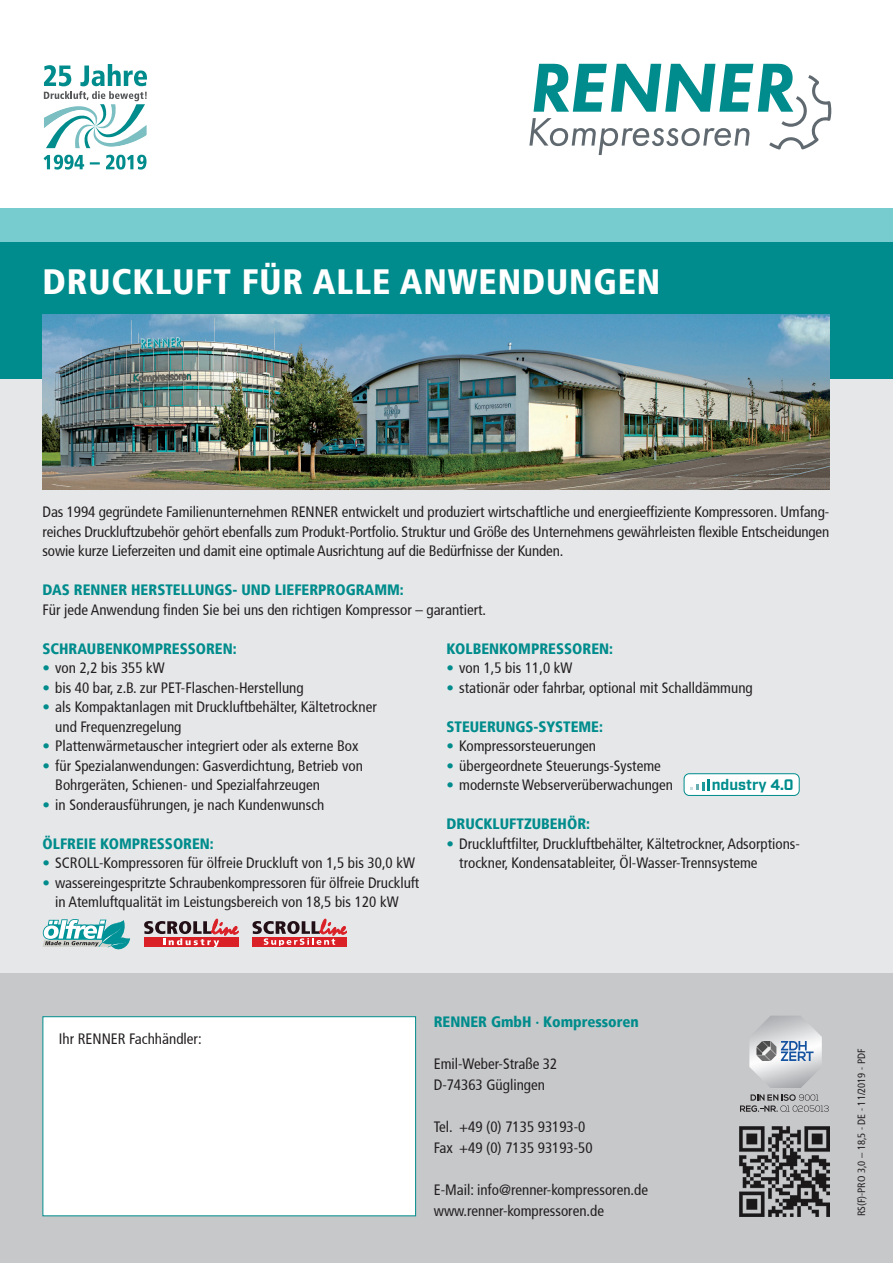
<style>
.page{position:relative;width:893px;height:1263px;background:#fff}
.page>*{position:absolute;margin:0;border:0;box-sizing:border-box;transform-origin:0 0}
.t1{font:900 condensed 35.1px "Frutiger";letter-spacing:.025em;color:#fff}
.t2{font:700 15.15px "Industry";color:#008c8c}
.t3{font:condensed 15px/19.5px "Frutiger";color:#231f20}
.t4{font:900 condensed 15px "Frutiger";color:#008c8c}
.t5{font:condensed 10.5px "Frutiger";color:#231f20}
.s1{color:#008c8c}
</style>
<div class="page">
<div style="left:0;top:378px;width:893px;height:596px;background:#e6e7e9"></div>
<div style="left:0;top:208px;width:893px;height:34px;background:#77ccd0"></div>
<div style="left:0;top:242px;width:893px;height:136px;background:#008c8c"></div>
<div style="left:0;top:974px;width:893px;height:289px;background:#c7c8ca"></div>
<div style="left:43px;top:1016px;width:373px;height:200px;background:#fff;border:1px solid #008c8c"></div>
<img style="left:740px;top:1127px;width:89px;height:89px">
<img style="left:43px;top:315px;width:786px;height:174px">
<svg style="left:529px;top:64px;width:302px;height:91px"></svg>
<svg style="left:43px;top:919px;width:87px;height:30px"></svg>
<svg style="left:144px;top:919px;width:94px;height:27px"></svg>
<svg style="left:252px;top:919px;width:95px;height:27px"></svg>
<div style="left:684px;top:774px;width:115px;height:21px;background:#fff;border-radius:5px"></div>
<div style="left:684px;top:773px;width:115px;height:23px;border:1px solid #008c8c;border-radius:5px"></div>
<svg style="left:690px;top:779px;width:20px;height:11px"></svg>
<img style="left:749px;top:1016px;width:73px;height:72px">
<svg style="left:740px;top:1094px;width:89px;height:18px"></svg>
<svg style="left:756px;top:1041px;width:57px;height:20px"></svg>
<svg style="left:44px;top:64px;width:103px;height:84px"></svg>
<svg style="left:44px;top:155px;width:103px;height:15px"></svg>
<h1 class="t1" style="left:43px;top:260px;width:619px">DRUCKLUFT FÜR ALLE ANWENDUNGEN</h1>
<p class="t3" style="left:43px;top:502px;width:788px;text-align:justify">Das 1994 gegründete Familienunternehmen RENNER entwickelt und produziert wirtschaftliche und energieeffiziente Kompressoren. Umfang&shy;reiches Druckluftzubehör gehört ebenfalls zum Produkt-Portfolio. Struktur und Größe des Unternehmens gewährleisten flexible Entscheidungen sowie kurze Lieferzeiten und damit eine optimale Ausrichtung auf die Bedürfnisse der Kunden.</p>
<p class="t4" style="left:43px;top:581px;width:363px">DAS RENNER HERSTELLUNGS- UND LIEFERPROGRAMM:</p>
<p class="t3" style="left:43px;top:600px;width:445px">Für jede Anwendung finden Sie bei uns den richtigen Kompressor – garantiert.</p>
<p class="t4" style="left:43px;top:639px;width:196px">SCHRAUBENKOMPRESSOREN:</p>
<p class="t3" style="left:43px;top:658px;width:124px"><span class="s1">•</span> von 2,2 bis 355 kW</p>
<p class="t3" style="left:43px;top:678px;width:263px"><span class="s1">•</span> bis 40 bar, z.B. zur PET-Flaschen-Herstellung</p>
<p class="t3" style="left:55px;top:697px;width:323px;text-indent:-13px"><span class="s1">•</span> als Kompaktanlagen mit Druckluftbehälter, Kältetrockner und Frequenzregelung</p>
<p class="t3" style="left:43px;top:736px;width:317px"><span class="s1">•</span> Plattenwärmetauscher integriert oder als externe Box</p>
<p class="t3" style="left:55px;top:756px;width:309px;text-indent:-13px"><span class="s1">•</span> für Spezialanwendungen: Gasverdichtung, Betrieb von<br>Bohrgeräten, Schienen- und Spezialfahrzeugen</p>
<p class="t3" style="left:43px;top:795px;width:283px"><span class="s1">•</span> in Sonderausführungen, je nach Kundenwunsch</p>
<p class="t4" style="left:43px;top:834px;width:173px">ÖLFREIE KOMPRESSOREN:</p>
<p class="t3" style="left:43px;top:853px;width:374px"><span class="s1">•</span> SCROLL-Kompressoren für ölfreie Druckluft von 1,5 bis 30,0 kW</p>
<p class="t3" style="left:43px;top:873px;width:378px;text-align:center"><span class="s1">•</span> wassereingespritzte Schraubenkompressoren für ölfreie Druckluft in Atemluftqualität im Leistungsbereich von 18,5 bis 120 kW</p>
<p class="t4" style="left:446px;top:639px;width:168px">KOLBENKOMPRESSOREN:</p>
<p class="t3" style="left:446px;top:658px;width:127px"><span class="s1">•</span> von 1,5 bis 11,0 kW</p>
<p class="t3" style="left:446px;top:678px;width:308px"><span class="s1">•</span> stationär oder fahrbar, optional mit Schalldämmung</p>
<p class="t4" style="left:446px;top:717px;width:158px">STEUERUNGS-SYSTEME:</p>
<p class="t3" style="left:446px;top:736px;width:151px"><span class="s1">•</span> Kompressorsteuerungen</p>
<p class="t3" style="left:446px;top:756px;width:216px"><span class="s1">•</span> übergeordnete Steuerungs-Systeme</p>
<p class="t3" style="left:446px;top:775px;width:228px"><span class="s1">•</span> modernste Webserverüberwachungen</p>
<p class="t2" style="left:712px;top:776px;width:83px">ndustry 4.0</p>
<p class="t4" style="left:446px;top:815px;width:145px">DRUCKLUFTZUBEHÖR:</p>
<p class="t3" style="left:459px;top:834px;width:341px;text-indent:-13px"><span class="s1">•</span> Druckluftfilter, Druckluftbehälter, Kältetrockner, Adsorptions&shy;trockner, Kondensatableiter, Öl-Wasser-Trennsysteme</p>
<p class="t3" style="left:59px;top:1029px;width:144px">Ihr RENNER Fachhändler:</p>
<p class="t4" style="left:434px;top:1013px;width:206px">RENNER GmbH ∙ Kompressoren</p>
<p class="t3" style="left:434px;top:1053px;width:125px;line-height:21px">Emil-Weber-Straße 32<br>D-74363 Güglingen</p>
<p class="t3" style="left:434px;top:1116px;width:160px;line-height:21px">Tel. +49 (0) 7135 93193-0<br>Fax +49 (0) 7135 93193-50</p>
<p class="t3" style="left:434px;top:1179px;width:216px;line-height:21px">E-Mail: info@renner-kompressoren.de www.renner-kompressoren.de</p>
<p class="t5" style="left:855px;top:1216px;width:169px;rotate:-90deg">RS(F)-PRO 3,0 – 18,5 - DE - 11/2019 - PDF</p>
</div>
